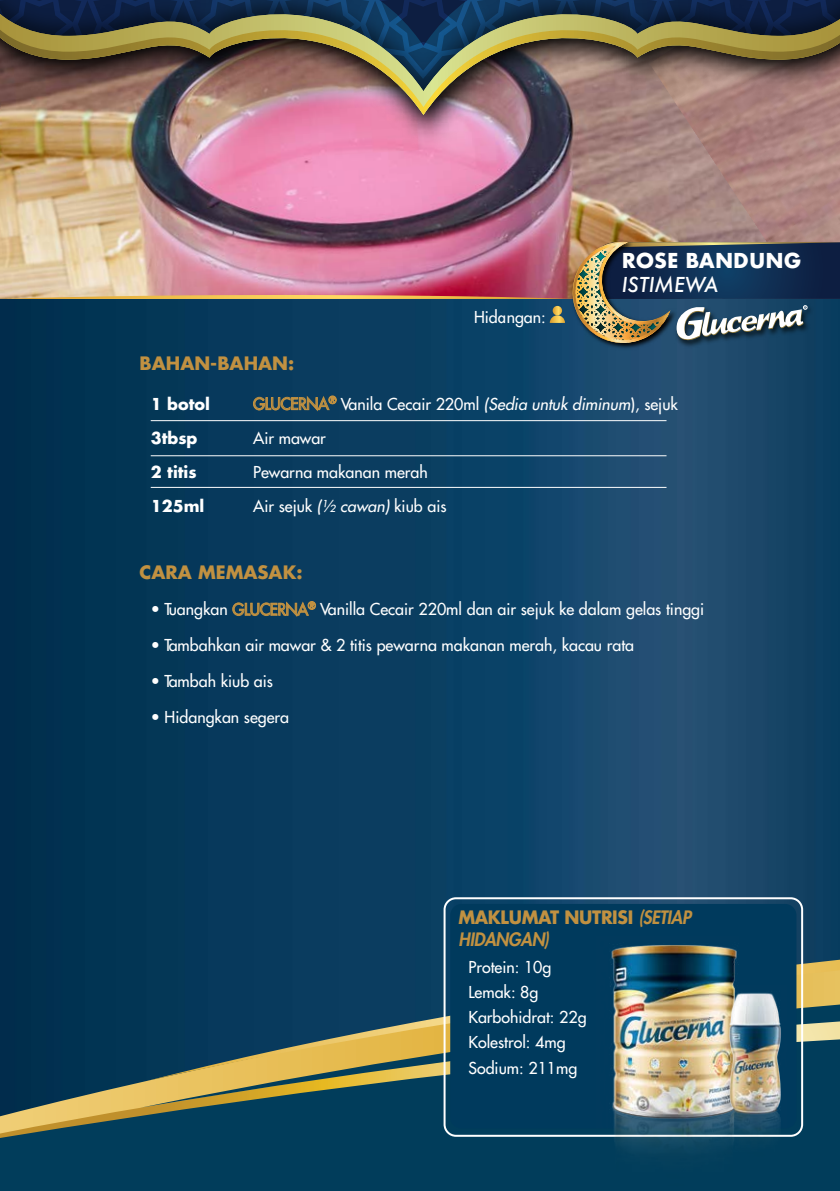
<style>
.page{position:relative;width:840px;height:1191px;background:#fff}
.page>*{position:absolute;margin:0;border:0;box-sizing:border-box;transform-origin:0 0}
.t1{font:700 20px "Futura";color:#fff}
.t2{font:italic 500 20px "Futura";color:#fff}
.t3{font:italic 800 18px/21.6px "Futura Std";letter-spacing:-.02em;color:#c19141;scale:.95 1}
.t4{font:700 18px "Futura Std";color:#c19141}
.t5{font:500 16px/25.2px "Futura Std";color:#fff}
.t6{font:700 16px "Futura Std";color:#fff}
.s1{color:#c19141}
.s2{font-style:italic}
.s3{font-weight:700;font-style:normal}
</style>
<div class="page">
<img style="left:0;top:299px;width:839px;height:657px">
<div style="left:0;top:956px;width:839px;height:235px;background:#013d5b"></div>
<div style="left:0;top:962px;width:147px;height:56px;background:#013251"></div>
<svg style="left:0;top:1018px;width:839px;height:120px;background:#224a57"></svg>
<svg style="left:147px;top:959px;width:692px;height:45px;background:#20495d"></svg>
<svg style="left:140px;top:1004px;width:699px;height:103px;background:#5a6c59"></svg>
<img style="left:0;top:200px;width:502px;height:99px">
<img style="left:744px;top:200px;width:95px;height:42px">
<img style="left:0;top:130px;width:839px;height:70px">
<img style="left:0;top:115px;width:839px;height:15px">
<img style="left:0;top:0;width:839px;height:115px">
<img style="left:502px;top:171px;width:242px;height:246px">
<img style="left:2px;top:242px;width:837px;height:108px">
<div style="left:443px;top:897px;width:359px;height:239px;border:2px solid #fff;border-radius:11px"></div>
<div style="left:450px;top:904px;width:346px;height:224px;background:#003a5d;border-radius:11px"></div>
<img style="left:596px;top:945px;width:142px;height:241px">
<img style="left:728px;top:985px;width:58px;height:183px">
<svg style="left:252px;top:395px;width:84px;height:17px"></svg>
<svg style="left:232px;top:601px;width:83px;height:16px"></svg>
<hr style="left:151px;top:455px;width:515px;height:1px;background:#fff">
<hr style="left:151px;top:420px;width:515px;height:1px;background:#fff">
<hr style="left:151px;top:487px;width:515px;height:1px;background:#fff">
<p class="t5" style="left:473px;top:304px;width:73px">Hidangan:</p>
<p class="t1" style="left:621px;top:246px;width:181px">ROSE BANDUNG</p>
<p class="t2" style="left:621px;top:271px;width:98px">ISTIMEWA</p>
<p class="t4" style="left:139px;top:351px;width:156px">BAHAN-BAHAN:</p>
<p class="t6" style="left:151px;top:393px;width:61px">1 botol</p>
<p class="t5" style="left:253px;top:391px;width:426px"><span class="s1">GLUCERNA</span><sup>®</sup> Vanila Cecair 220ml <span class="s2">(Sedia untuk diminum</span>), sejuk</p>
<p class="t6" style="left:151px;top:427px;width:48px">3tbsp</p>
<p class="t5" style="left:253px;top:425px;width:74px">Air mawar</p>
<p class="t6" style="left:151px;top:461px;width:47px">2 titis</p>
<p class="t5" style="left:253px;top:459px;width:176px">Pewarna makanan merah</p>
<p class="t6" style="left:151px;top:495px;width:55px">125ml</p>
<p class="t5" style="left:253px;top:493px;width:195px">Air sejuk <span class="s2">(½ cawan)</span> kiub ais</p>
<p class="t4" style="left:139px;top:560px;width:164px">CARA MEMASAK:</p>
<p class="t5" style="left:151px;top:597px;width:554px">• Tuangkan <span class="s1">GLUCERNA</span><sup>®</sup> Vanilla Cecair 220ml dan air sejuk ke dalam gelas tinggi</p>
<p class="t5" style="left:151px;top:633px;width:484px">• Tambahkan air mawar &amp; 2 titis pewarna makanan merah, kacau rata</p>
<p class="t5" style="left:151px;top:669px;width:124px">• Tambah kiub ais</p>
<p class="t5" style="left:151px;top:705px;width:140px">• Hidangkan segera</p>
<p class="t3" style="left:458px;top:907px;width:246px"><span class="s3">MAKLUMAT NUTRISI</span> (SETIAP<br>HIDANGAN)</p>
<p class="t5" style="left:468px;top:954px;width:119px">Protein: 10g<br>Lemak: 8g<br>Karbohidrat: 22g<br>Kolestrol: 4mg<br>Sodium: 211mg</p>
</div>
